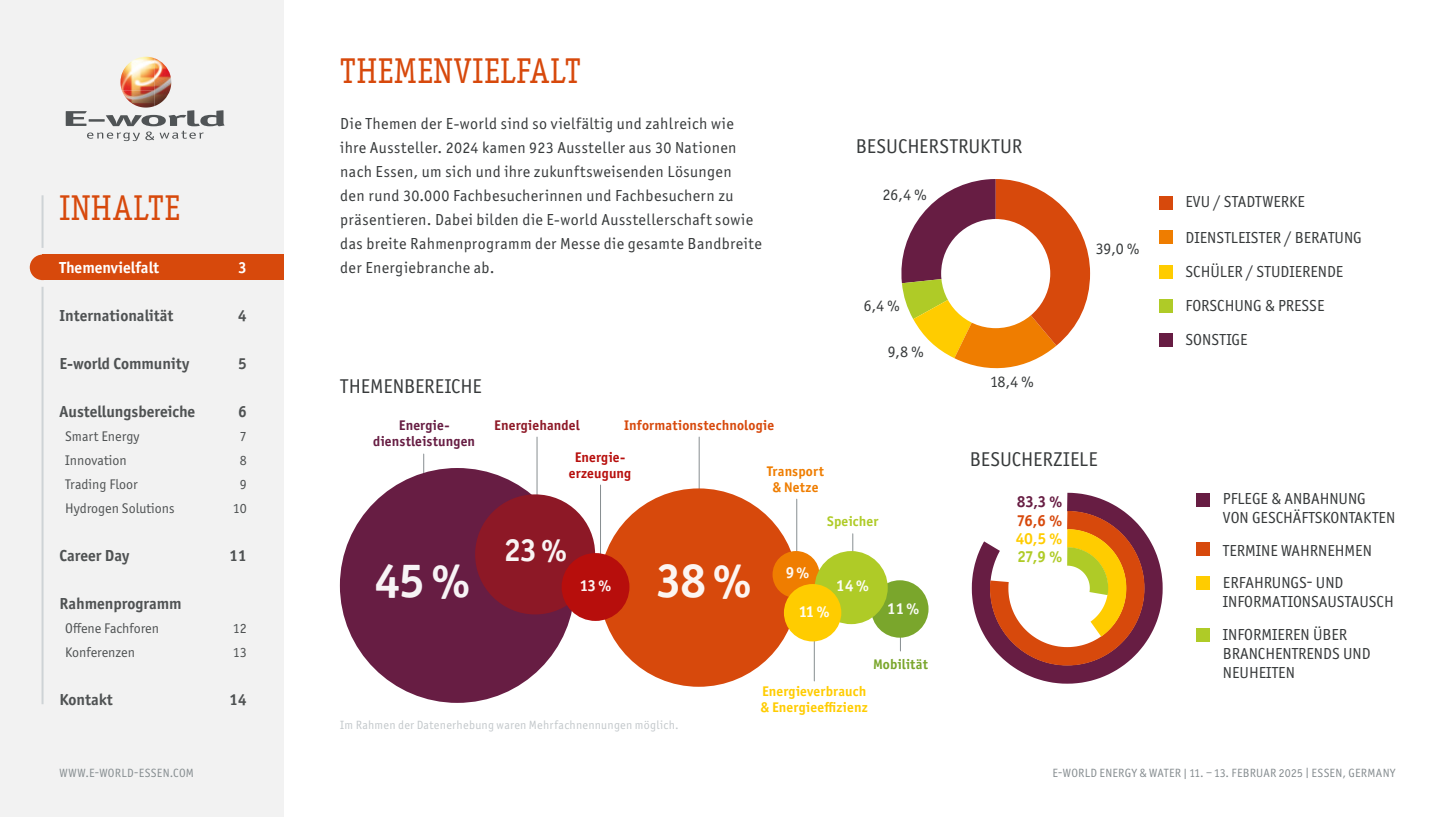
<style>
.page{position:relative;width:1452px;height:817px;background:#fff}
.page>*{position:absolute;margin:0;border:0;box-sizing:border-box;transform-origin:0 0}
.t1{font:700 48px "Officina Sans ITC Pro";color:#fff}
.t2{font:36px "Officina Serif Std";letter-spacing:.02em;color:#d7490c;scale:.9 1}
.t3{font:700 32px "Officina Sans ITC Pro";color:#fff}
.t4{font:20px "Officina Sans ITC Pro";color:#373a3b}
.t5{font:16px/24px "Officina Sans ITC Pro";letter-spacing:.02em;color:#373a3b}
.t6{font:16px/19.2px "Officina Sans ITC Pro";color:#373a3b}
.t7{font:700 16px "Officina Sans ITC Pro";color:#4f5253}
.t8{font:700 16px "Officina Sans ITC Pro";color:#fff}
.t9{font:700 16px "Officina Sans ITC Pro";color:#671d43}
.t10{font:700 16px "Officina Sans ITC Pro";color:#d7490c}
.t11{font:700 16px "Officina Sans ITC Pro";color:#fc0}
.t12{font:700 16px "Officina Sans ITC Pro";color:#afcb27}
.t13{font:14px "Officina Sans ITC Pro";color:#4f5253}
.t14{font:700 14px/16px "Officina Sans ITC Pro";letter-spacing:.015em;color:#fc0}
.t15{font:700 14px "Officina Sans ITC Pro";letter-spacing:.015em;color:#671d43}
.t16{font:700 14px "Officina Sans ITC Pro";letter-spacing:.015em;color:#d7490c}
.t17{font:700 14px/16px "Officina Sans ITC Pro";letter-spacing:.01em;color:#b70e0c;text-align:center}
.t18{font:700 14px/16px "Officina Sans ITC Pro";letter-spacing:.015em;color:#ef7d00;text-align:center}
.t19{font:700 14px "Officina Sans ITC Pro";letter-spacing:.01em;color:#8d1826}
.t20{font:700 14px "Officina Sans ITC Pro";letter-spacing:.01em;color:#7aa62c}
.t21{font:700 14px "Officina Sans ITC Pro";letter-spacing:.015em;color:#afcb27}
.t22{font:12px "Officina Sans ITC Pro";letter-spacing:.025em;color:#878e91}
.t23{font:12px "Officina Sans ITC Pro";letter-spacing:.025em;color:#c3c8cb}
</style>
<div class="page">
<div style="left:0;top:0;width:283px;height:816px;background:#f2f2f2"></div>
<img style="left:120px;top:57px;width:34px;height:34px">
<img style="left:154px;top:85px;width:17px;height:21px">
<img style="left:122px;top:91px;width:19px;height:16px">
<svg style="left:66px;top:110px;width:158px;height:31px"></svg>
<hr style="left:900px;top:594px;width:1px;height:56px;background:#878e91">
<hr style="left:814px;top:598px;width:1px;height:82px;background:#878e91">
<hr style="left:699px;top:437px;width:1px;height:78px;background:#878e91">
<svg style="left:852px;top:533px;width:1px;height:18px"></svg>
<hr style="left:423px;top:454px;width:1px;height:30px;background:#878e91">
<hr style="left:796px;top:499px;width:1px;height:57px;background:#878e91">
<hr style="left:536px;top:437px;width:1px;height:61px;background:#878e91">
<hr style="left:600px;top:485px;width:1px;height:81px;background:#878e91">
<div style="left:599px;top:488px;width:199px;height:198px;background:#d7490c;border-radius:50%"></div>
<div style="left:871px;top:580px;width:57px;height:57px;background:#7aa62c;border-radius:50%"></div>
<div style="left:340px;top:468px;width:234px;height:234px;background:#671d43;border-radius:50%"></div>
<div style="left:772px;top:551px;width:47px;height:47px;background:#ef7d00;border-radius:50%"></div>
<div style="left:475px;top:494px;width:120px;height:120px;background:#8d1826;border-radius:50%"></div>
<div style="left:561px;top:553px;width:68px;height:67px;background:#b70e0c;border-radius:50%"></div>
<div style="left:814px;top:551px;width:73px;height:73px;background:#afcb27;border-radius:50%"></div>
<div style="left:784px;top:584px;width:57px;height:57px;background:#fc0;border-radius:50%"></div>
<hr style="left:42px;top:195px;width:2px;height:53px;background:#ced3d6">
<hr style="left:42px;top:287px;width:2px;height:417px;background:#ced3d6">
<div style="left:43px;top:254px;width:240px;height:26px;background:#d7490c"></div>
<div style="left:30px;top:254px;width:25px;height:26px;background:#d7490c;border-radius:50%"></div>
<svg style="left:901px;top:179px;width:189px;height:190px"></svg>
<div style="left:1159px;top:196px;width:13px;height:14px;background:#d7490c"></div>
<div style="left:1159px;top:230px;width:13px;height:13px;background:#ef7d00"></div>
<div style="left:1159px;top:265px;width:13px;height:14px;background:#fc0"></div>
<div style="left:1159px;top:299px;width:13px;height:14px;background:#afcb27"></div>
<div style="left:1159px;top:333px;width:13px;height:14px;background:#671d43"></div>
<div style="left:941px;top:219px;width:109px;height:109px;background:#fff;border-radius:50%"></div>
<div style="left:1196px;top:492px;width:14px;height:14px;background:#671d43"></div>
<div style="left:1196px;top:542px;width:14px;height:14px;background:#d7490c"></div>
<div style="left:1196px;top:576px;width:14px;height:14px;background:#fc0"></div>
<div style="left:1196px;top:628px;width:14px;height:13px;background:#afcb27"></div>
<svg style="left:971px;top:492px;width:192px;height:192px"></svg>
<h2 class="t2" style="left:60px;top:187px;width:135px">INHALTE</h2>
<p class="t8" style="left:60px;top:258px;width:101px">Themenvielfalt</p>
<p class="t8" style="left:238px;top:258px;width:10px">3</p>
<p class="t7" style="left:60px;top:305px;width:115px">Internationalität</p>
<p class="t7" style="left:238px;top:305px;width:10px">4</p>
<p class="t7" style="left:60px;top:353px;width:131px">E-world Community</p>
<p class="t7" style="left:238px;top:353px;width:10px">5</p>
<p class="t7" style="left:60px;top:401px;width:137px">Austellungsbereiche</p>
<p class="t7" style="left:238px;top:401px;width:10px">6</p>
<p class="t13" style="left:65px;top:428px;width:76px">Smart Energy</p>
<p class="t13" style="left:240px;top:428px;width:8px">7</p>
<p class="t13" style="left:65px;top:452px;width:63px">Innovation</p>
<p class="t13" style="left:240px;top:452px;width:8px">8</p>
<p class="t13" style="left:65px;top:476px;width:74px">Trading Floor</p>
<p class="t13" style="left:240px;top:476px;width:8px">9</p>
<p class="t13" style="left:65px;top:500px;width:111px">Hydrogen Solutions</p>
<p class="t13" style="left:233px;top:500px;width:15px">10</p>
<p class="t7" style="left:60px;top:545px;width:71px">Career Day</p>
<p class="t7" style="left:229px;top:545px;width:19px">11</p>
<p class="t7" style="left:60px;top:593px;width:124px">Rahmenprogramm</p>
<p class="t13" style="left:65px;top:620px;width:95px">Offene Fachforen</p>
<p class="t13" style="left:233px;top:620px;width:15px">12</p>
<p class="t13" style="left:65px;top:644px;width:71px">Konferenzen</p>
<p class="t13" style="left:233px;top:644px;width:15px">13</p>
<p class="t7" style="left:60px;top:689px;width:55px">Kontakt</p>
<p class="t7" style="left:229px;top:689px;width:19px">14</p>
<h2 class="t2" style="left:340px;top:49px;width:268px">THEMENVIELFALT</h2>
<p class="t5" style="left:340px;top:111px;width:423px">Die Themen der E-world sind so vielfältig und zahlreich wie ihre Aussteller. 2024 kamen 923 Aussteller aus 30 Nationen nach Essen, um sich und ihre zukunftsweisenden Lösungen<br>den rund 30.000 Fachbesucherinnen und Fachbesuchern zu präsentieren. Dabei bilden die E-world Ausstellerschaft sowie das breite Rahmenprogramm der Messe die gesamte Bandbreite der Energiebranche ab.</p>
<p class="t4" style="left:340px;top:375px;width:143px">THEMENBEREICHE</p>
<p class="t4" style="left:855px;top:134px;width:168px">BESUCHERSTRUKTUR</p>
<p class="t5" style="left:883px;top:182px;width:45px">26,4 %</p>
<p class="t6" style="left:1185px;top:192px;width:121px">EVU / STADTWERKE</p>
<p class="t6" style="left:1185px;top:220px;width:178px;line-height:34px">DIENSTLEISTER / BERATUNG<br>SCHÜLER / STUDIERENDE</p>
<p class="t5" style="left:1096px;top:237px;width:45px">39,0 %</p>
<p class="t5" style="left:863px;top:293px;width:37px">6,4 %</p>
<p class="t5" style="left:887px;top:340px;width:37px">9,8 %</p>
<p class="t5" style="left:991px;top:369px;width:44px">18,4 %</p>
<p class="t6" style="left:1185px;top:296px;width:140px">FORSCHUNG &amp; PRESSE</p>
<p class="t6" style="left:1185px;top:330px;width:64px">SONSTIGE</p>
<p class="t15" style="left:399px;top:416px;width:52px">Energie-</p>
<p class="t16" style="left:624px;top:416px;width:151px">Informationstechnologie</p>
<p class="t15" style="left:373px;top:432px;width:103px">dienstleistungen</p>
<p class="t18" style="left:767px;top:463px;width:58px">Transport &amp; Netze</p>
<p class="t19" style="left:494px;top:416px;width:87px">Energiehandel</p>
<p class="t17" style="left:569px;top:448px;width:64px">Energie&shy;erzeugung</p>
<h1 class="t1" style="left:374px;top:551px;width:98px">45%</h1>
<h3 class="t3" style="left:503px;top:530px;width:66px">23%</h3>
<p class="t21" style="left:827px;top:512px;width:53px">Speicher</p>
<h1 class="t1" style="left:655px;top:551px;width:98px">38%</h1>
<p class="t8" style="left:785px;top:562px;width:25px">9%</p>
<p class="t8" style="left:579px;top:575px;width:34px">13%</p>
<p class="t8" style="left:836px;top:575px;width:34px">14%</p>
<p class="t8" style="left:798px;top:601px;width:33px">11%</p>
<p class="t8" style="left:887px;top:598px;width:33px">11%</p>
<p class="t20" style="left:873px;top:655px;width:56px">Mobilität</p>
<p class="t14" style="left:760px;top:683px;width:108px">Energieverbrauch &amp; Energieeffizienz</p>
<p class="t23" style="left:340px;top:718px;width:340px">Im Rahmen der Datenerhebung waren Mehrfachnennungen möglich.</p>
<p class="t4" style="left:969px;top:447px;width:129px">BESUCHERZIELE</p>
<p class="t9" style="left:1017px;top:492px;width:47px">83,3 %</p>
<p class="t10" style="left:1017px;top:510px;width:47px">76,6 %</p>
<p class="t11" style="left:1015px;top:528px;width:48px">40,5 %</p>
<p class="t12" style="left:1017px;top:546px;width:46px">27,9 %</p>
<p class="t6" style="left:1222px;top:488px;width:174px">PFLEGE &amp; ANBAHNUNG<br>VON GESCHÄFTSKONTAKTEN</p>
<p class="t6" style="left:1222px;top:533px;width:150px;line-height:32.4px">TERMINE WAHRNEHMEN<br>ERFAHRUNGS- UND</p>
<p class="t6" style="left:1222px;top:585px;width:172px;line-height:32.6px">INFORMATIONSAUSTAUSCH<br>INFORMIEREN ÜBER</p>
<p class="t6" style="left:1222px;top:643px;width:149px">BRANCHENTRENDS UND<br>NEUHEITEN</p>
<p class="t22" style="left:60px;top:766px;width:136px">WWW.E-WORLD-ESSEN.COM</p>
<p class="t22" style="left:1052px;top:766px;width:344px">E-WORLD ENERGY &amp; WATER | 11. – 13. FEBRUAR 2025 | ESSEN, GERMANY</p>
</div>
